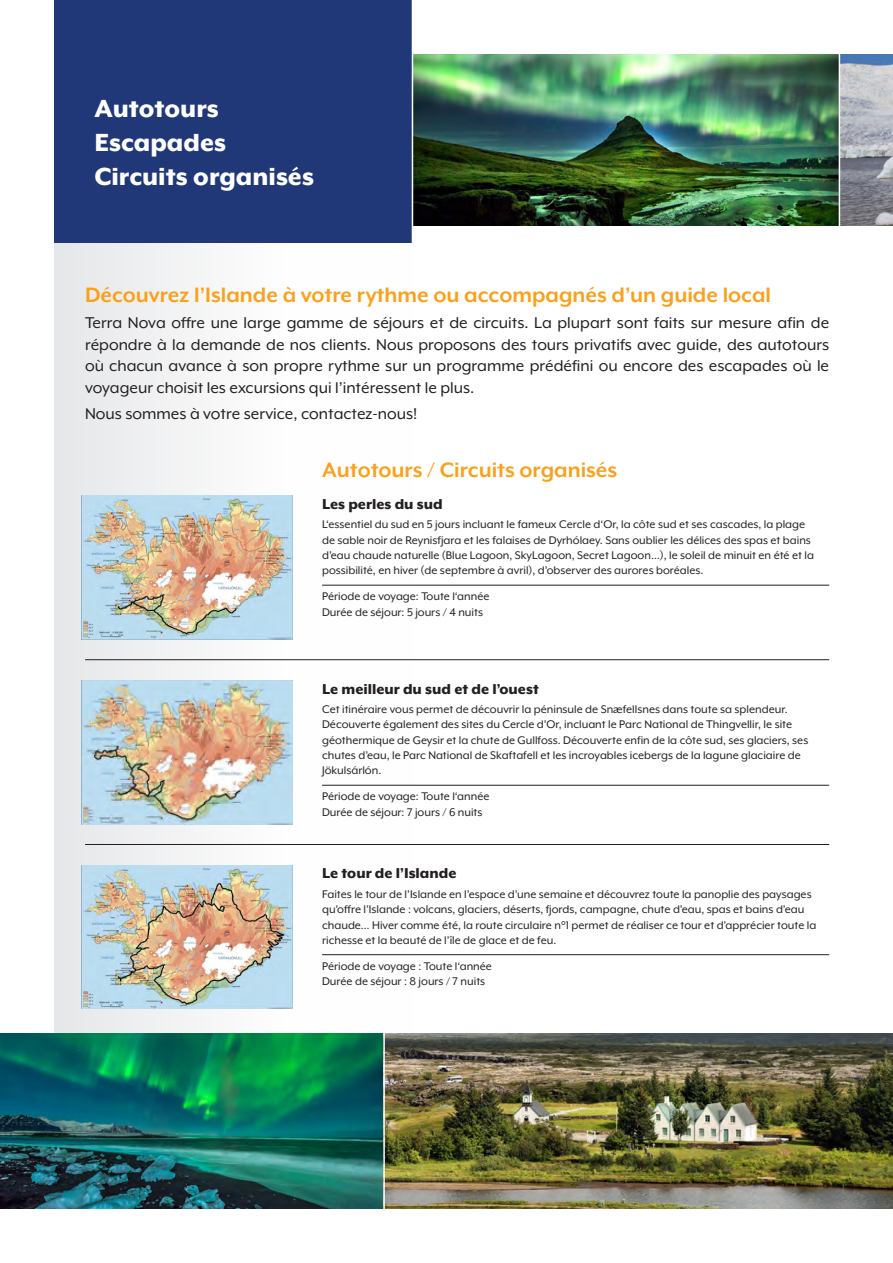
<style>
.page{position:relative;width:893px;height:1263px;background:#fff}
.page>*{position:absolute;margin:0;border:0;box-sizing:border-box;transform-origin:0 0}
.Trip_dagar{font:800 28.5px "Mr Eaves XL Mod OT";color:#fff}
.t1{font:700 24px "Mr Eaves XL Mod OT";color:#faa11c}
.t2{font:18px/21.6px "Mr Eaves XL Mod OT";color:#231f20;text-align:justify}
.Trip_dagar-2{font:800 16.5px "Mr Eaves XL Mod OT";color:#231f20}
.Meginmál_8_5{font:12.75px/15.3px "Mr Eaves XL Mod OT";color:#231f20}
.Plain_texti_8_5{font:12.75px/15.3px "Mr Eaves XL Mod OT";color:#231f20}
</style>
<div class="page">
<div style="left:54px;top:214px;width:360px;height:995px;background:linear-gradient(to right,#e7e8ea,#fff)"></div>
<div style="left:54px;top:0;width:358px;height:242px;background:#213878"></div>
<img style="left:0;top:1033px;width:383px;height:176px">
<img style="left:413px;top:54px;width:480px;height:171px">
<img style="left:385px;top:1033px;width:508px;height:176px">
<hr style="left:412px;top:0;width:1px;height:264px;background:#fff">
<hr style="left:839px;top:0;width:1px;height:227px;background:#fff">
<hr style="left:383px;top:1030px;width:2px;height:205px;background:#fff">
<hr style="left:85px;top:659px;width:744px;height:1px;background:#231f20">
<hr style="left:85px;top:844px;width:744px;height:1px;background:#231f20">
<hr style="left:322px;top:585px;width:507px;height:1px;background:#231f20">
<hr style="left:322px;top:785px;width:507px;height:1px;background:#231f20">
<hr style="left:322px;top:954px;width:507px;height:1px;background:#231f20">
<img style="left:82px;top:865px;width:210px;height:144px">
<img style="left:82px;top:495px;width:210px;height:144px">
<img style="left:82px;top:680px;width:210px;height:144px">
<p class="Trip_dagar" style="left:94px;top:92px;width:126px">Autotours</p>
<p class="Trip_dagar" style="left:94px;top:126px;width:133px">Escapades</p>
<p class="Trip_dagar" style="left:94px;top:161px;width:221px">Circuits organisés</p>
<p class="t1" style="left:85px;top:281px;width:687px">Découvrez l’Islande à votre rythme ou accompagnés d’un guide local</p>
<p class="t2" style="left:85px;top:312px;width:746px">Terra Nova offre une large gamme de séjours et de circuits. La plupart sont faits sur mesure afin de répondre à la demande de nos clients. Nous proposons des tours privatifs avec guide, des autotours où chacun avance à son propre rythme sur un programme prédéfini ou encore des escapades où le voyageur choisit les excursions qui l’intéressent le plus.</p>
<p class="t2" style="left:85px;top:402px;width:334px">Nous sommes à votre service, contactez-nous!</p>
<p class="t1" style="left:322px;top:456px;width:297px">Autotours / Circuits organisés</p>
<p class="Trip_dagar-2" style="left:322px;top:494px;width:122px">Les perles du sud</p>
<p class="Meginmál_8_5" style="left:322px;top:517px;width:493px">L‘essentiel du sud en 5 jours incluant le fameux Cercle d‘Or, la côte sud et ses cascades, la plage de sable noir de Reynisfjara et les falaises de Dyrhólaey. Sans oublier les délices des spas et bains d’eau chaude naturelle (Blue Lagoon, SkyLagoon, Secret Lagoon…), le soleil de minuit en été et la possibilité, en hiver (de septembre à avril), d’observer des aurores boréales.</p>
<p class="Plain_texti_8_5" style="left:322px;top:589px;width:169px">Période de voyage: Toute l‘année<br>Durée de séjour: 5 jours / 4 nuits</p>
<p class="Trip_dagar-2" style="left:322px;top:679px;width:218px">Le meilleur du sud et de l’ouest</p>
<p class="Meginmál_8_5" style="left:322px;top:702px;width:488px">Cet itinéraire vous permet de découvrir la péninsule de Snæfellsnes dans toute sa splendeur.<br>Découverte également des sites du Cercle d’Or, incluant le Parc National de Thingvellir, le site géothermique de Geysir et la chute de Gullfoss. Découverte enfin de la côte sud, ses glaciers, ses chutes d’eau, le Parc National de Skaftafell et les incroyables icebergs de la lagune glaciaire de Jökulsárlón.</p>
<p class="Plain_texti_8_5" style="left:322px;top:789px;width:169px">Période de voyage: Toute l‘année<br>Durée de séjour: 7 jours / 6 nuits</p>
<p class="Trip_dagar-2" style="left:322px;top:864px;width:136px">Le tour de l’Islande</p>
<p class="Meginmál_8_5" style="left:322px;top:886px;width:496px">Faites le tour de l’Islande en l’espace d’une semaine et découvrez toute la panoplie des paysages qu’offre l’Islande : volcans, glaciers, déserts, fjords, campagne, chute d’eau, spas et bains d’eau chaude… Hiver comme été, la route circulaire n°1 permet de réaliser ce tour et d’apprécier toute la richesse et la beauté de l’île de glace et de feu.</p>
<p class="Plain_texti_8_5" style="left:322px;top:958px;width:171px">Période de voyage : Toute l‘année</p>
<p class="Meginmál_8_5" style="left:322px;top:973px;width:165px">Durée de séjour : 8 jours / 7 nuits</p>
</div>
